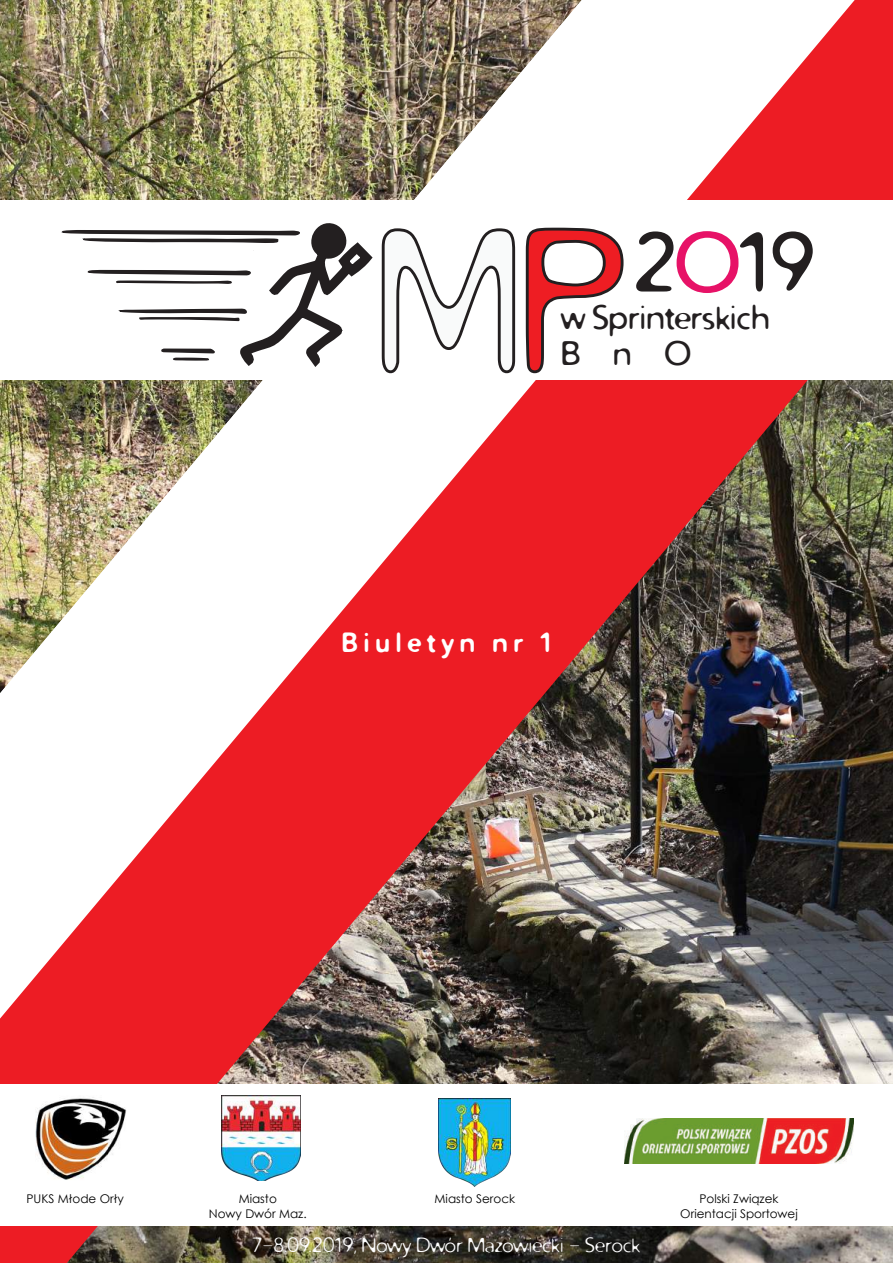
<style>
.page{position:relative;width:893px;height:1263px;background:#fff}
.page>*{position:absolute;margin:0;border:0;box-sizing:border-box;transform-origin:0 0}
.t1{font:82.2px "Distro";color:#231f20}
.t2{font:33.15px/36.6px "Distro";color:#231f20}
.t3{font:700 25.5px "Distro";letter-spacing:.24em;color:#fff}
.t4{font:300 21px "Distro";color:#fff}
.t5{font:12px/14.4px "Century Gothic";color:#000;text-align:center}
.s1{color:#e71267}
</style>
<div class="page">
<img style="left:0;top:0;width:893px;height:1251px">
<div style="left:0;top:200px;width:893px;height:179px;background:#fff"></div>
<div style="left:0;top:1084px;width:893px;height:142px;background:#fff"></div>
<img style="left:36px;top:1097px;width:90px;height:83px">
<img style="left:221px;top:1096px;width:79px;height:84px">
<svg style="left:525px;top:227px;width:99px;height:147px"></svg>
<svg style="left:61px;top:223px;width:455px;height:151px"></svg>
<img style="left:624px;top:1119px;width:230px;height:44px">
<img style="left:439px;top:1098px;width:72px;height:88px">
<h1 class="t1" style="left:633px;top:210px;width:182px">2<span class="s1">O</span>19</h1>
<h2 class="t2" style="left:561px;top:298px;width:210px">w Sprinterskich<br>BnO</h2>
<h3 class="t3" style="left:342px;top:625px;width:211px">Biuletyn nr 1</h3>
<p class="t5" style="left:26px;top:1191px;width:99px">PUKS Młode Orły</p>
<p class="t5" style="left:209px;top:1191px;width:99px">Miasto<br>Nowy Dwór Maz.</p>
<p class="t5" style="left:435px;top:1191px;width:82px">Miasto Serock</p>
<p class="t5" style="left:680px;top:1191px;width:119px">Polski Związek<br>Orientacji Sportowej</p>
<h3 class="t4" style="left:253px;top:1231px;width:389px">7-8.09.2019, Nowy Dwór Mazowiecki - Serock</h3>
</div>
